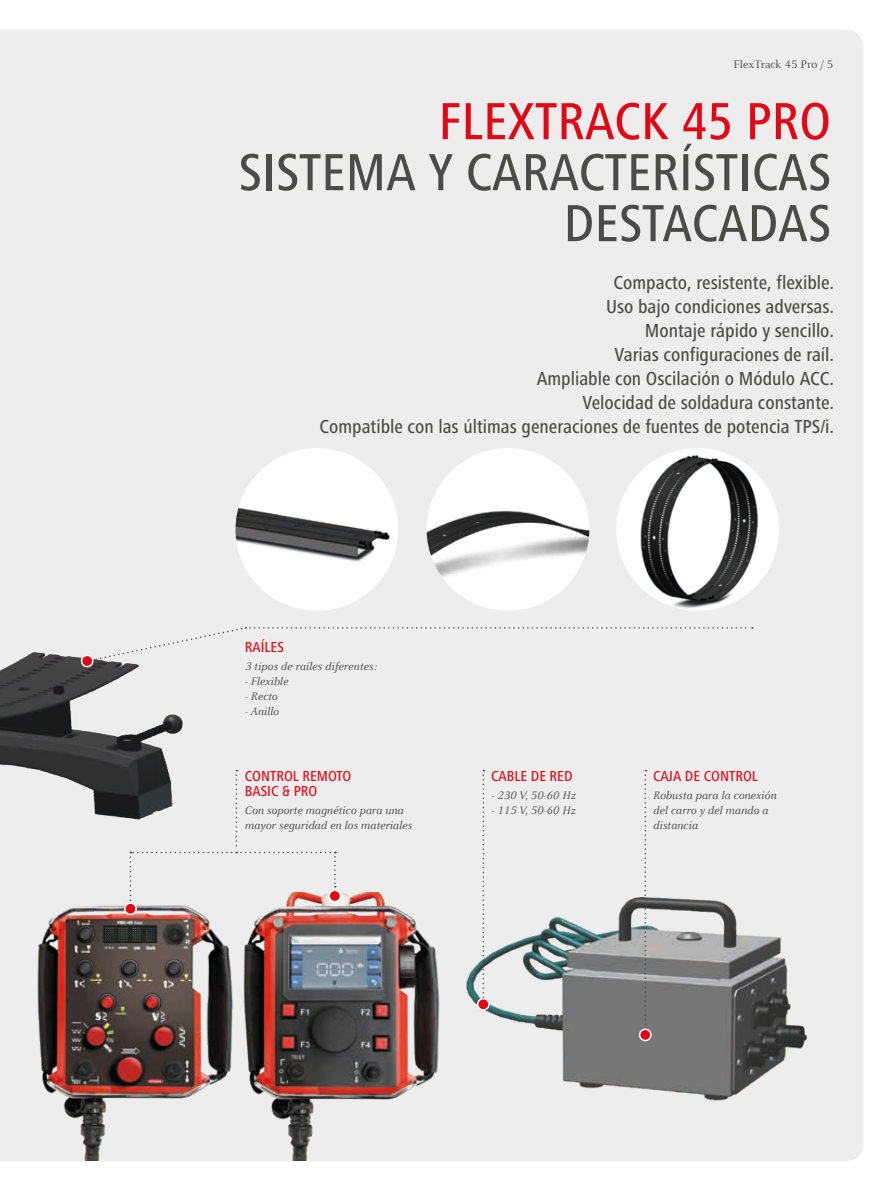
<style>
.page{position:relative;width:893px;height:1191px;background:#fff}
.page>*{position:absolute;margin:0;border:0;box-sizing:border-box;transform-origin:0 0}
.t1{font:500 condensed 54px/51px "Frutiger Next LTW1 G";color:#4b4b4a;text-align:right}
.t2{font:500 condensed 54px "Frutiger Next LTW1 G";color:#e30614}
.t3{font:500 condensed 19.5px/24px "Frutiger Next LTW1 G";color:#4b4b4a;text-align:right}
.t4{font:500 condensed 15px/15px "Frutiger Next LTW1 G";color:#e30614}
.t5{font:italic 12px/15px "Celeste Offc Pro";color:#4b4b4a}
.t6{font:12px "Celeste Offc Pro";color:#4b4b4a}
</style>
<div class="page">
<div style="left:0;top:30px;width:863px;height:1131px;background:#ededed"></div>
<img style="left:31px;top:908px;width:206px;height:252px">
<img style="left:237px;top:892px;width:207px;height:268px">
<img style="left:457px;top:861px;width:359px;height:242px">
<img style="left:0;top:106px;width:192px;height:1017px">
<div style="left:235px;top:448px;width:163px;height:163px;background:#fff;border-radius:50%"></div>
<img style="left:235px;top:448px;width:163px;height:134px">
<div style="left:427px;top:448px;width:162px;height:163px;background:#fff;border-radius:50%"></div>
<img style="left:427px;top:470px;width:162px;height:141px">
<div style="left:616px;top:448px;width:163px;height:163px;background:#fff;border-radius:50%"></div>
<img style="left:624px;top:449px;width:151px;height:162px">
<svg style="left:644px;top:770px;width:2px;height:258px"></svg>
<div style="left:640px;top:1029px;width:11px;height:11px;background:#e30614;border-radius:50%"></div>
<div style="left:639px;top:1028px;width:13px;height:13px;border:2px solid #fff;border-radius:50%"></div>
<svg style="left:483px;top:770px;width:1px;height:228px"></svg>
<div style="left:478px;top:998px;width:11px;height:12px;background:#e30614;border-radius:50%"></div>
<div style="left:477px;top:998px;width:13px;height:12px;border:2px solid #fff;border-radius:50%"></div>
<div style="left:79px;top:626px;width:674px;height:41px;background:#ededed"></div>
<svg style="left:130px;top:770px;width:206px;height:138px;background:#dfdddd"></svg>
<div style="left:329px;top:890px;width:11px;height:11px;background:#e30614;border-radius:50%"></div>
<div style="left:328px;top:889px;width:13px;height:13px;border:2px solid #fff;border-radius:50%"></div>
<div style="left:125px;top:903px;width:11px;height:11px;background:#e30614;border-radius:50%"></div>
<div style="left:124px;top:902px;width:13px;height:13px;border:2px solid #fff;border-radius:50%"></div>
<p class="t6" style="left:734px;top:57px;width:101px">FlexTrack 45 Pro / 5</p>
<h1 class="t2" style="left:438px;top:90px;width:394px">FLEXTRACK 45 PRO</h1>
<h1 class="t1" style="left:238px;top:147px;width:594px">SISTEMA Y CARACTERÍSTICAS<br>DESTACADAS</h1>
<p class="t3" style="left:319px;top:271px;width:516px">Compacto, resistente, flexible.<br>Uso bajo condiciones adversas.<br>Montaje rápido y sencillo.<br>Varias configuraciones de raíl.<br>Ampliable con Oscilación o Módulo ACC.<br>Velocidad de soldadura constante.<br>Compatible con las últimas generaciones de fuentes de potencia TPS/i.</p>
<p class="t4" style="left:245px;top:640px;width:41px">RAÍLES</p>
<p class="t5" style="left:245px;top:659px;width:134px">3 tipos de raíles diferentes:</p>
<p class="t5" style="left:245px;top:674px;width:45px">- Flexible</p>
<p class="t5" style="left:245px;top:689px;width:34px">- Recto</p>
<p class="t5" style="left:245px;top:704px;width:36px">- Anillo</p>
<p class="t4" style="left:245px;top:768px;width:108px">CONTROL REMOTO<br>BASIC &amp; PRO</p>
<p class="t5" style="left:245px;top:802px;width:169px">Con soporte magnético para una mayor seguridad en los materiales</p>
<p class="t4" style="left:491px;top:768px;width:83px">CABLE DE RED</p>
<p class="t5" style="left:491px;top:787px;width:86px">- 230 V, 50-60 Hz</p>
<p class="t5" style="left:491px;top:802px;width:86px">- 115 V, 50-60 Hz</p>
<p class="t4" style="left:653px;top:768px;width:106px">CAJA DE CONTROL</p>
<p class="t5" style="left:653px;top:787px;width:125px">Robusta para la conexión del carro y del mando a distancia</p>
</div>
